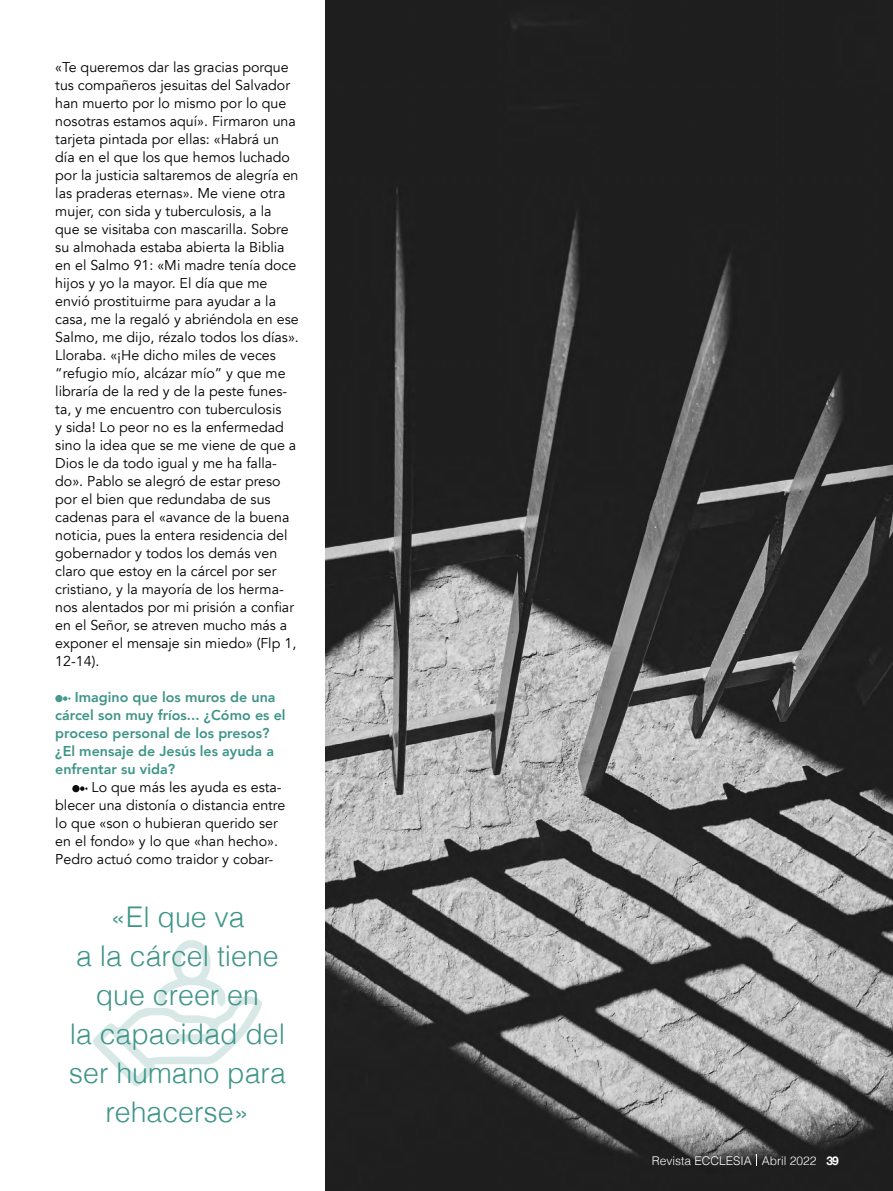
<style>
.page{position:relative;width:893px;height:1191px;background:#fff}
.page>*{position:absolute;margin:0;border:0;box-sizing:border-box;transform-origin:0 0}
.t1{font:300 28.5px/39px "Helvetica";color:#3f9589;text-align:center}
.t2{font:14.25px/18px "Avenir";color:#000}
.t3{font:800 14.25px/18px "Avenir";color:#3f9589}
.t4{font:300 12px "Helvetica";color:#fff}
.s1{font-family:"Helvetica Neue";font-weight:700}
</style>
<div class="page">
<img style="left:325px;top:0;width:568px;height:1191px">
<svg style="left:756px;top:1154px;width:1px;height:12px"></svg>
<svg style="left:93px;top:940px;width:169px;height:147px"></svg>
<svg style="left:55px;top:695px;width:8px;height:7px"></svg>
<svg style="left:63px;top:696px;width:8px;height:5px"></svg>
<svg style="left:72px;top:785px;width:8px;height:7px"></svg>
<svg style="left:80px;top:786px;width:8px;height:5px"></svg>
<p class="t2" style="left:55px;top:58px;width:245px">«Te queremos dar las gracias porque tus compañeros jesuitas del Salvador han muerto por lo mismo por lo que nosotras estamos aquí». Firmaron una tarjeta pintada por ellas: «Habrá un día en el que los que hemos luchado por la justicia saltaremos de alegría en las praderas eternas». Me viene otra mujer, con sida y tuberculosis, a la que se visitaba con mascarilla. Sobre su almohada estaba abierta la Biblia en el Salmo 91: «Mi madre tenía doce hijos y yo la mayor. El día que me envió prostituirme para ayudar a la casa, me la regaló y abriéndola en ese Salmo, me dijo, rézalo todos los días».<br>Lloraba. «¡He dicho miles de veces “refugio mío, alcázar mío” y que me libraría de la red y de la peste funes&shy;ta, y me encuentro con tuberculosis<br>y sida! Lo peor no es la enfermedad sino la idea que se me viene de que a Dios le da todo igual y me ha falla&shy;do». Pablo se alegró de estar preso por el bien que redundaba de sus cadenas para el «avance de la buena noticia, pues la entera residencia del gobernador y todos los demás ven claro que estoy en la cárcel por ser cristiano, y la mayoría de los herma&shy;nos alentados por mi prisión a confiar en el Señor, se atreven mucho más a exponer el mensaje sin miedo» (Flp 1, 12-14).</p>
<p class="t3" style="left:55px;top:688px;width:232px;text-indent:20px">Imagino que los muros de una cárcel son muy fríos... ¿Cómo es el proceso personal de los presos? ¿El mensaje de Jesús les ayuda a enfrentar su vida?</p>
<p class="t2" style="left:55px;top:778px;width:232px;text-indent:36px">Lo que más les ayuda es esta&shy;blecer una distonía o distancia entre lo que «son o hubieran querido ser en el fondo» y lo que «han hecho».<br>Pedro actuó como traidor y cobar-</p>
<h1 class="t1" style="left:69px;top:895px;width:218px">«El que va<br>a la cárcel tiene que creer en<br>la capacidad del ser humano para rehacerse»</h1>
<p class="t4" style="left:652px;top:1150px;width:189px">Revista ECCLESIA Abril 2022 <span class="s1">39</span></p>
</div>
